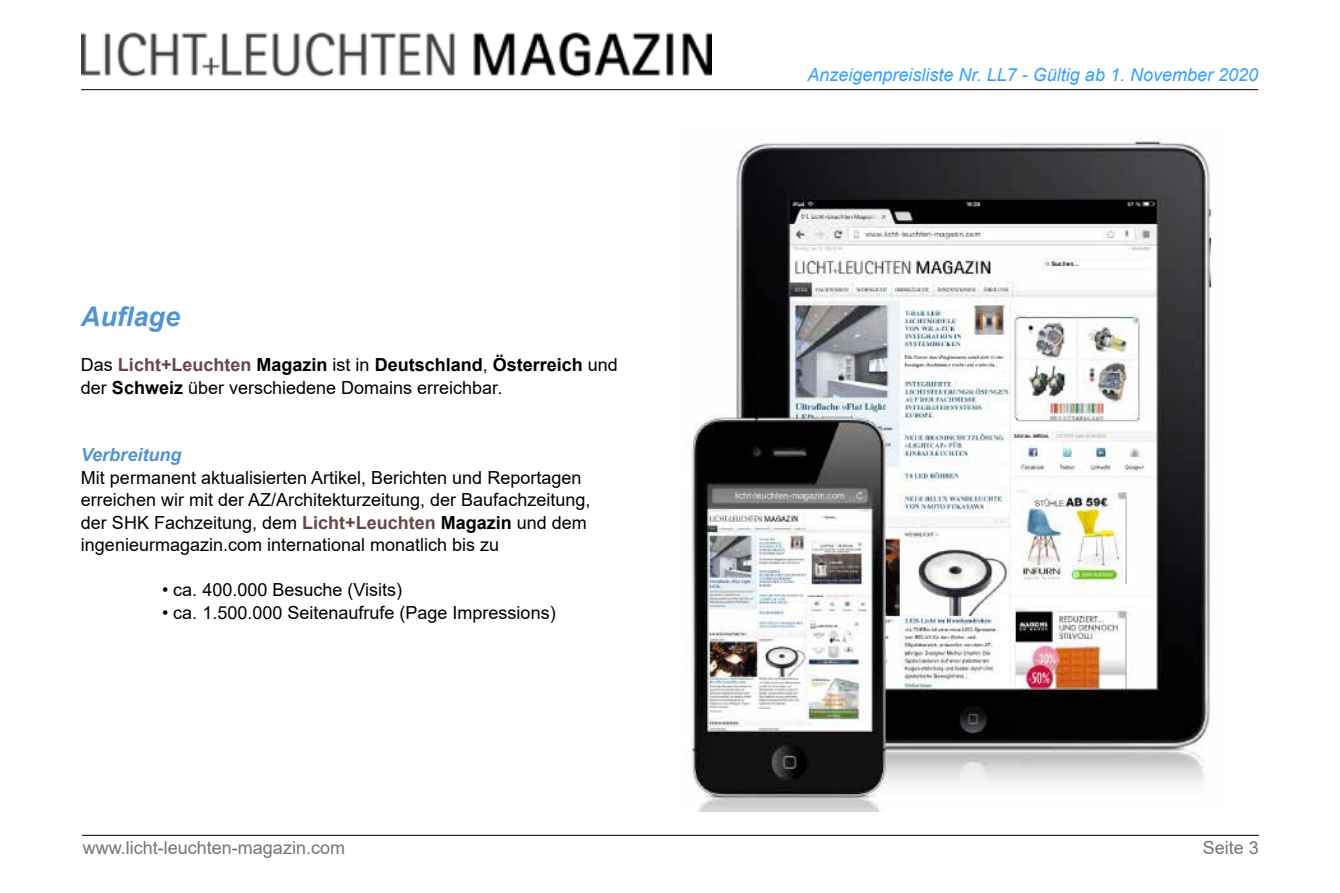
<style>
.page{position:relative;width:1340px;height:893px;background:#fff}
.page>*{position:absolute;margin:0;border:0;box-sizing:border-box;transform-origin:0 0}
.t1{font:italic 700 27px "Arial";color:#5294cf}
.t2{font:18px/22.5px "Arial";color:#000}
.t3{font:italic 18px "Arial";color:#34a0ff}
.t4{font:18px "Arial";color:#737579}
.t5{font:italic 700 18px "Arial";color:#5294cf}
.s1{font-weight:700;color:#674649}
.s2{font-weight:700}
</style>
<div class="page">
<img style="left:81px;top:32px;width:630px;height:45px">
<hr style="left:81px;top:89px;width:1177px;height:1px;background:#000">
<hr style="left:82px;top:835px;width:1176px;height:1px;background:#000">
<img style="left:689px;top:136px;width:523px;height:675px">
<h1 class="t1" style="left:81px;top:299px;width:101px">Auflage</h1>
<p class="t2" style="left:81px;top:354px;width:538px">Das <span class="s1">Licht+Leuchten</span> <span class="s2">Magazin</span> ist in <span class="s2">Deutschland</span>, <span class="s2">Österreich</span> und der <span class="s2">Schweiz</span> über verschiedene Domains erreichbar.</p>
<p class="t5" style="left:81px;top:443px;width:102px">Verbreitung</p>
<p class="t2" style="left:81px;top:466px;width:511px">Mit permanent aktualisierten Artikel, Berichten und Reportagen erreichen wir mit der AZ/Architekturzeitung, der Baufachzeitung, der SHK Fachzeitung, dem <span class="s1">Licht+Leuchten</span> <span class="s2">Magazin</span> und dem ingenieurmagazin.com international monatlich bis zu</p>
<p class="t2" style="left:162px;top:579px;width:242px">• ca. 400.000 Besuche (Visits)</p>
<p class="t2" style="left:162px;top:601px;width:395px">• ca. 1.500.000 Seitenaufrufe (Page Impressions)</p>
<p class="t3" style="left:807px;top:63px;width:452px">Anzeigenpreisliste Nr. LL7 - Gültig ab 1. November 2020</p>
<p class="t4" style="left:83px;top:835px;width:264px">www.licht-leuchten-magazin.com</p>
<p class="t4" style="left:1202px;top:835px;width:58px">Seite 3</p>
</div>
